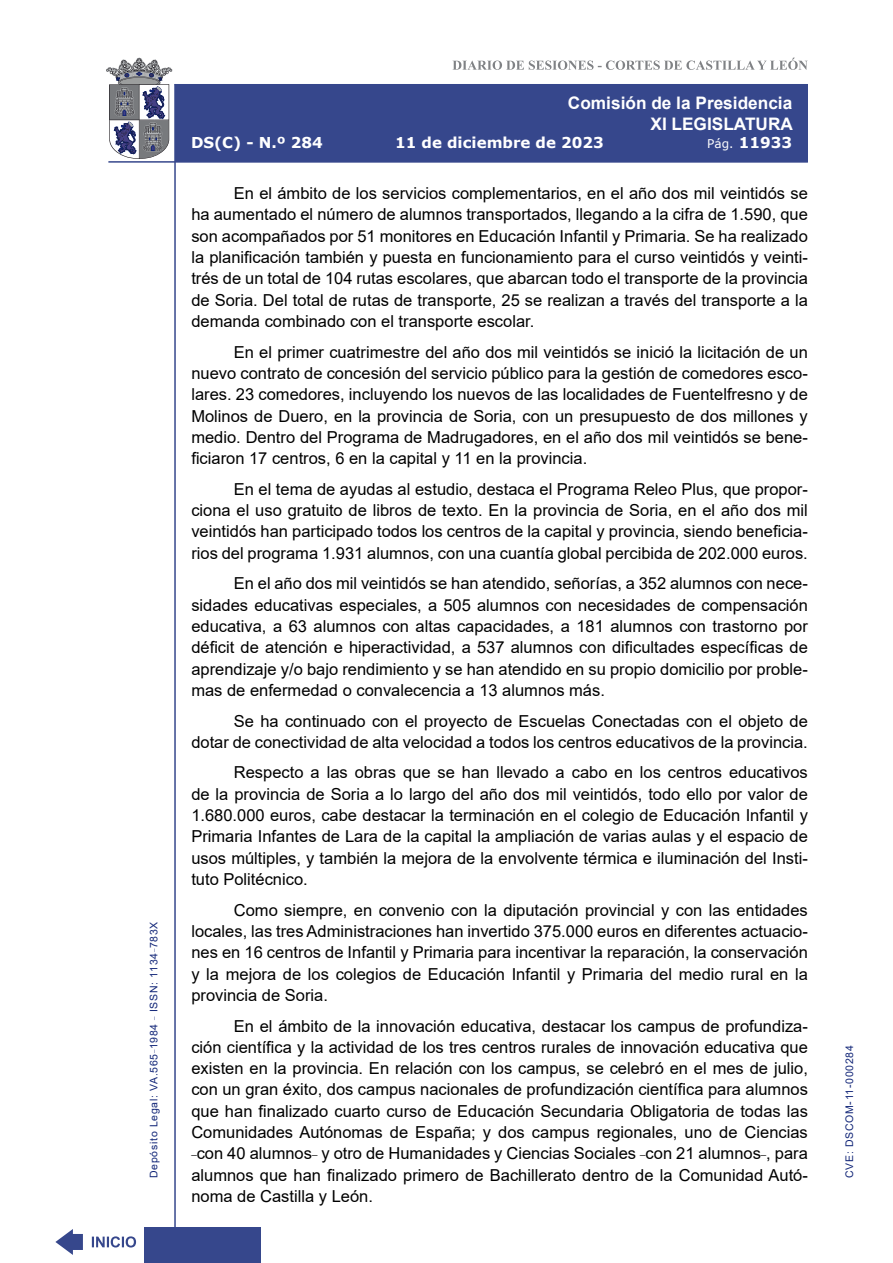
<style>
.page{position:relative;width:893px;height:1263px;background:#fff}
.page>*{position:absolute;margin:0;border:0;box-sizing:border-box;transform-origin:0 0}
.t1{font:700 17.25px/20.7px "Arial";color:#fff;text-align:right}
.t2{font:16.5px/21.3px "Arial";color:#000;text-align:justify}
.t3{font:700 15px "Verdana";color:#fff}
.t4{font:10.5px "Arial";letter-spacing:.065em;color:#122678}
.s1{font-weight:400;font-size:12px}
</style>
<div class="page">
<svg style="left:452px;top:58px;width:356px;height:12px"></svg>
<hr style="left:174px;top:84px;width:2px;height:1179px;background:#36478c">
<div style="left:144px;top:1227px;width:117px;height:36px;background:#36478c"></div>
<div style="left:175px;top:84px;width:633px;height:78px;background:#36478c"></div>
<hr style="left:108px;top:161px;width:700px;height:2px;background:#36478c">
<svg style="left:92px;top:1236px;width:44px;height:11px"></svg>
<svg style="left:55px;top:1229px;width:28px;height:26px"></svg>
<svg style="left:106px;top:58px;width:66px;height:101px"></svg>
<p class="t4" style="left:146px;top:1178px;width:258px;rotate:-90deg">Depósito Legal: VA.565<sup>_</sup>1984 <sup>_</sup> ISSN: 1134<sup>_</sup>783X</p>
<p class="t1" style="left:568px;top:93px;width:226px">Comisión de la Presidencia<br>XI LEGISLATURA</p>
<p class="t3" style="left:191px;top:132px;width:133px">DS(C) - N.º 284</p>
<p class="t3" style="left:395px;top:132px;width:210px">11 de diciembre de 2023</p>
<p class="t3" style="left:707px;top:132px;width:86px"><span class="s1">Pág.</span> 11933</p>
<p class="t2" style="left:191px;top:183px;width:618px;text-indent:43px">En el ámbito de los servicios complementarios, en el año dos mil veintidós se ha aumentado el número de alumnos transportados, llegando a la cifra de 1.590, que son acompañados por 51 monitores en Educación Infantil y Primaria. Se ha realizado la planificación también y puesta en funcionamiento para el curso veintidós y veinti&shy;trés de un total de 104 rutas escolares, que abarcan todo el transporte de la provincia de Soria. Del total de rutas de transporte, 25 se realizan a través del transporte a la demanda combinado con el transporte escolar.</p>
<p class="t2" style="left:191px;top:341px;width:618px;text-indent:43px">En el primer cuatrimestre del año dos mil veintidós se inició la licitación de un nuevo contrato de concesión del servicio público para la gestión de comedores esco&shy;lares. 23 comedores, incluyendo los nuevos de las localidades de Fuentelfresno y de Molinos de Duero, en la provincia de Soria, con un presupuesto de dos millones y medio. Dentro del Programa de Madrugadores, en el año dos mil veintidós se bene&shy;ficiaron 17 centros, 6 en la capital y 11 en la provincia.</p>
<p class="t2" style="left:191px;top:478px;width:618px;text-indent:43px">En el tema de ayudas al estudio, destaca el Programa Releo Plus, que propor&shy;ciona el uso gratuito de libros de texto. En la provincia de Soria, en el año dos mil veintidós han participado todos los centros de la capital y provincia, siendo beneficia&shy;rios del programa 1.931 alumnos, con una cuantía global percibida de 202.000 euros.</p>
<p class="t2" style="left:191px;top:573px;width:618px;text-indent:43px">En el año dos mil veintidós se han atendido, señorías, a 352 alumnos con nece&shy;sidades educativas especiales, a 505 alumnos con necesidades de compensación educativa, a 63 alumnos con altas capacidades, a 181 alumnos con trastorno por déficit de atención e hiperactividad, a 537 alumnos con dificultades específicas de aprendizaje y/o bajo rendimiento y se han atendido en su propio domicilio por proble&shy;mas de enfermedad o convalecencia a 13 alumnos más.</p>
<p class="t2" style="left:191px;top:710px;width:618px;text-align:right">Se ha continuado con el proyecto de Escuelas Conectadas con el objeto de<br>dotar de conectividad de alta velocidad a todos los centros educativos de la provincia.</p>
<p class="t2" style="left:191px;top:762px;width:618px;text-indent:43px">Respecto a las obras que se han llevado a cabo en los centros educativos de la provincia de Soria a lo largo del año dos mil veintidós, todo ello por valor de 1.680.000 euros, cabe destacar la terminación en el colegio de Educación Infantil y Primaria Infantes de Lara de la capital la ampliación de varias aulas y el espacio de usos múltiples, y también la mejora de la envolvente térmica e iluminación del Insti&shy;tuto Politécnico.</p>
<p class="t2" style="left:191px;top:899px;width:618px;text-indent:43px">Como siempre, en convenio con la diputación provincial y con las entidades locales, las tres Administraciones han invertido 375.000 euros en diferentes actuacio&shy;nes en 16 centros de Infantil y Primaria para incentivar la reparación, la conservación y la mejora de los colegios de Educación Infantil y Primaria del medio rural en la provincia de Soria.</p>
<p class="t2" style="left:191px;top:1015px;width:618px;text-indent:43px">En el ámbito de la innovación educativa, destacar los campus de profundiza&shy;ción científica y la actividad de los tres centros rurales de innovación educativa que existen en la provincia. En relación con los campus, se celebró en el mes de julio, con un gran éxito, dos campus nacionales de profundización científica para alumnos que han finalizado cuarto curso de Educación Secundaria Obligatoria de todas las Comunidades Autónomas de España; y dos campus regionales, uno de Ciencias <sup>_</sup>con 40 alumnos<sup>_</sup> y otro de Humanidades y Ciencias Sociales <sup>_</sup>con 21 alumnos<sup>_</sup>, para alumnos que han finalizado primero de Bachillerato dentro de la Comunidad Autó&shy;noma de Castilla y León.</p>
<p class="t4" style="left:842px;top:1178px;width:134px;rotate:-90deg">CVE: DSCOM-11-000284</p>
</div>
